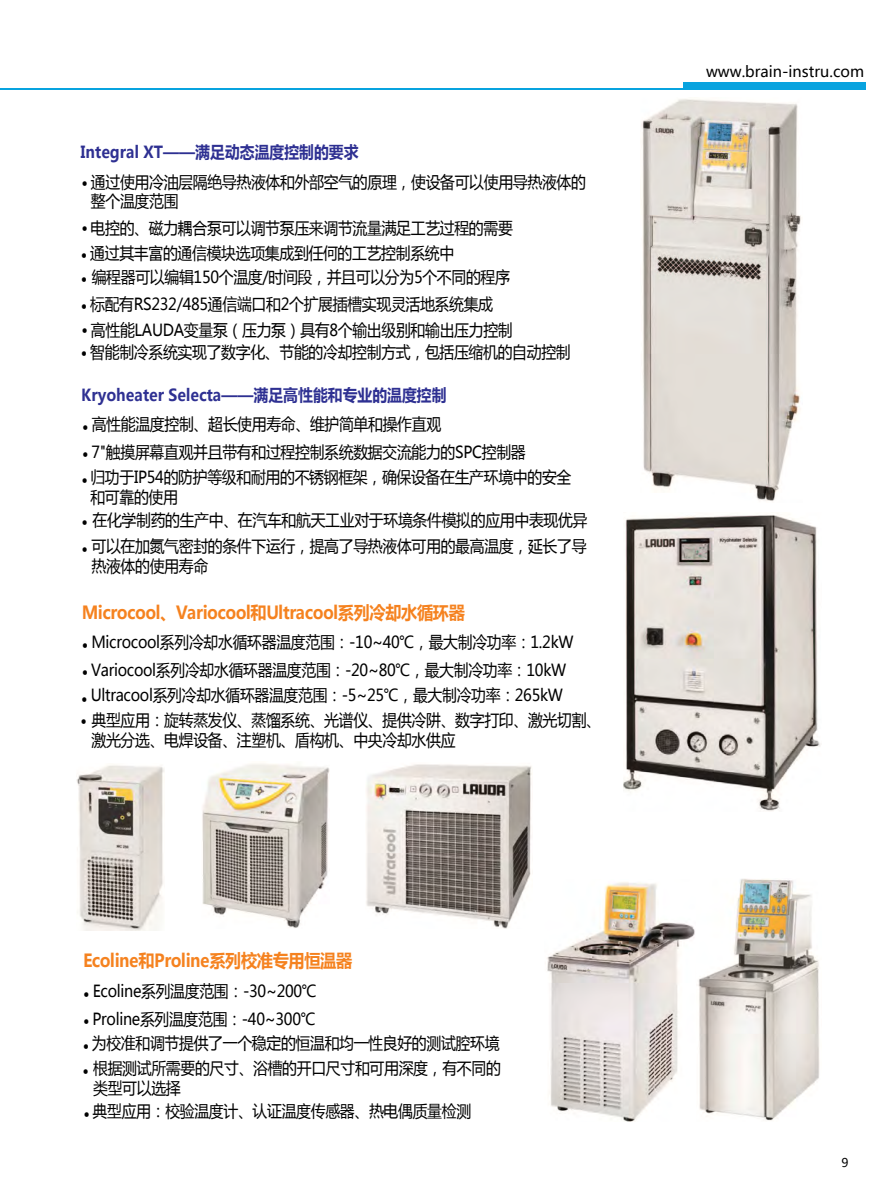
<style>
.page{position:relative;width:893px;height:1191px;background:#fff}
.page>*{position:absolute;margin:0;border:0;box-sizing:border-box;transform-origin:0 0}
.t1{font:700 18px "Microsoft Ya Hei";letter-spacing:-.02em;color:#f5821f;scale:.9 1}
.t2{font:16.5px/19.8px "Microsoft Ya Hei";letter-spacing:-.02em;color:#000;scale:.9 1}
.t3{font:700 16.5px "Microsoft Ya Hei";color:#2e3092;scale:.9 1}
.t4{font:700 16.5px "Microsoft Ya Hei";color:#2e3092;scale:.9 1}
.t5{font:15px "Microsoft Ya Hei";color:#000}
.t6{font:12px "Microsoft Ya Hei";color:#000}
.s1{font-style:inherit}
</style>
<div class="page">
<hr style="left:0;top:88px;width:866px;height:1px;background:#08a3df">
<div style="left:683px;top:83px;width:183px;height:6px;background:#08a3df"></div>
<img style="left:641px;top:99px;width:160px;height:402px">
<img style="left:623px;top:515px;width:197px;height:296px">
<img style="left:77px;top:765px;width:88px;height:165px">
<img style="left:202px;top:763px;width:128px;height:165px">
<img style="left:698px;top:878px;width:122px;height:243px">
<img style="left:547px;top:882px;width:148px;height:240px">
<img style="left:366px;top:764px;width:166px;height:165px">
<p class="t4" style="left:81px;top:140px;width:310px"><span class="s1">Integral</span> XT——满足动态温度控制的要求</p>
<p class="t2" style="left:91px;top:171px;width:551px;text-indent:-9px">• 通过使用冷油层隔绝导热液体和外部空气的原理，使设备可以使用导热液体的整个温度范围</p>
<p class="t2" style="left:82px;top:218px;width:481px">• 电控的、磁力耦合泵可以调节泵压来调节流量满足工艺过程的需要</p>
<p class="t2" style="left:81px;top:243px;width:416px">• 通过其丰富的通信模块选项集成到任何的工艺控制系统中</p>
<p class="t2" style="left:81px;top:267px;width:478px">• 编程器可以编辑150个温度/时间段，并且可以分为5个不同的程序</p>
<p class="t2" style="left:81px;top:293px;width:460px">• 标配有RS232/485通信端口和2个扩展插槽实现灵活地系统集成</p>
<p class="t2" style="left:81px;top:319px;width:481px">• 高性能LAUDA变量泵（压力泵）具有8个输出级别和输出压力控制</p>
<p class="t2" style="left:81px;top:342px;width:546px">• 智能制冷系统实现了数字化、节能的冷却控制方式，包括压缩机的自动控制</p>
<p class="t3" style="left:81px;top:384px;width:407px">Kryoheater Selecta<span class="s1">——满足高性能和专业的温度控制</span></p>
<p class="t2" style="left:82px;top:414px;width:400px">• 高性能温度控制、超长使用寿命、维护简单和操作直观</p>
<p class="t2" style="left:82px;top:442px;width:494px">• 7"触摸屏幕直观并且带有和过程控制系统数据交流能力的SPC控制器</p>
<p class="t2" style="left:90px;top:467px;width:536px;text-indent:-9px">• 归功于IP54的防护等级和耐用的不锈钢框架，确保设备在生产环境中的安全和可靠的使用</p>
<p class="t2" style="left:82px;top:509px;width:564px">• 在化学制药的生产中、在汽车和航天工业对于环境条件模拟的应用中表现优异</p>
<p class="t2" style="left:91px;top:536px;width:551px;text-indent:-10px">• 可以在加氮气密封的条件下运行，提高了导热液体可用的最高温度，延长了导热液体的使用寿命</p>
<p class="t1" style="left:82px;top:599px;width:427px">Microcool、Variocool和Ultracool系列冷却水循环器</p>
<p class="t2" style="left:82px;top:632px;width:548px">• Microcool系列冷却水循环器温度范围：-10~40℃，最大制冷功率：1.2kW</p>
<p class="t2" style="left:82px;top:659px;width:540px">• Variocool系列冷却水循环器温度范围：-20~80℃，最大制冷功率：10kW</p>
<p class="t2" style="left:81px;top:684px;width:537px">• Ultracool系列冷却水循环器温度范围：-5~25℃，最大制冷功率：265kW</p>
<p class="t2" style="left:91px;top:709px;width:568px;text-indent:-11px">• 典型应用：旋转蒸发仪、蒸馏系统、光谱仪、提供冷阱、数字打印、激光切割、激光分选、电焊设备、注塑机、盾构机、中央冷却水供应</p>
<p class="t1" style="left:83px;top:948px;width:301px">Ecoline和Proline系列校准专用恒温器</p>
<p class="t2" style="left:83px;top:980px;width:261px">• Ecoline系列温度范围：-30~200℃</p>
<p class="t2" style="left:83px;top:1008px;width:260px">• Proline系列温度范围：-40~300℃</p>
<p class="t2" style="left:83px;top:1032px;width:465px">• 为校准和调节提供了一个稳定的恒温和均一性良好的测试腔环境</p>
<p class="t2" style="left:93px;top:1057px;width:454px;text-indent:-11px">• 根据测试所需要的尺寸、浴槽的开口尺寸和可用深度，有不同的类型可以选择</p>
<p class="t2" style="left:83px;top:1100px;width:432px">• 典型应用：校验温度计、认证温度传感器、热电偶质量检测</p>
<p class="t5" style="left:706px;top:62px;width:159px">www.brain-instru.com</p>
<p class="t6" style="left:841px;top:1155px;width:9px">9</p>
</div>
